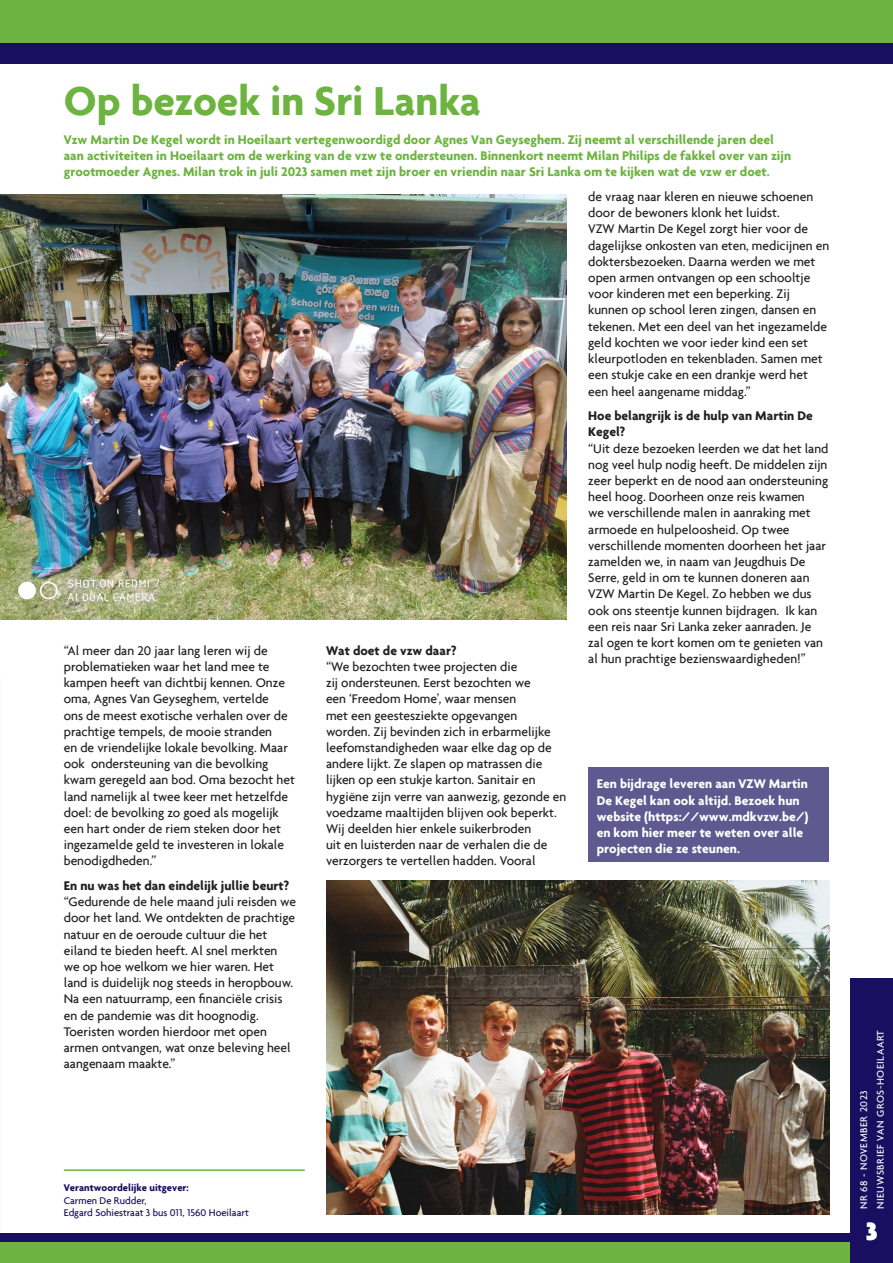
<style>
.page{position:relative;width:893px;height:1263px;background:#fff}
.page>*{position:absolute;margin:0;border:0;box-sizing:border-box;transform-origin:0 0}
.t1{font:700 43.5px "Agenda";letter-spacing:-.005em;color:#6cb43f}
.t2{font:900 27px "Agenda";color:#fff}
.t3{font:500 13.5px/16.2px "Agenda";color:#231f20}
.t4{font:700 13.5px/16.2px "Agenda";color:#6cb43f}
.t5{font:700 13.5px/16.2px "Agenda";color:#fff}
.t6{font:700 13.5px/16.2px "Agenda";color:#231f20}
.t7{font:500 10.5px/12.6px "Agenda";color:#1a0e60}
.t8{font:500 10.5px/16.5px "Agenda";letter-spacing:.05em;color:#fff}
.t9{font:700 10.5px "Agenda";color:#1a0e60}
</style>
<div class="page">
<div style="left:0;top:0;width:893px;height:64px;background:#1a0e60"></div>
<div style="left:0;top:0;width:893px;height:43px;background:#6cb43f"></div>
<div style="left:0;top:1233px;width:893px;height:30px;background:#1a0e60"></div>
<div style="left:0;top:1242px;width:893px;height:21px;background:#6cb43f"></div>
<div style="left:850px;top:978px;width:43px;height:285px;background:#1a0e60"></div>
<hr style="left:64px;top:1169px;width:241px;height:2px;background:#6cb43f">
<div style="left:588px;top:767px;width:241px;height:95px;background:#5e598f"></div>
<img style="left:326px;top:880px;width:503px;height:334px">
<img style="left:0;top:195px;width:567px;height:425px">
<h1 class="t1" style="left:64px;top:74px;width:418px">Op bezoek in Sri Lanka</h1>
<p class="t4" style="left:64px;top:131px;width:729px">Vzw Martin De Kegel wordt in Hoeilaart vertegenwoordigd door Agnes Van Geyseghem. Zij neemt al verschillende jaren deel aan activiteiten in Hoeilaart om de werking van de vzw te ondersteunen. Binnenkort neemt Milan Philips de fakkel over van zijn grootmoeder Agnes. Milan trok in juli 2023 samen met zijn broer en vriendin naar Sri Lanka om te kijken wat de vzw er doet.</p>
<p class="t3" style="left:64px;top:642px;width:233px">“Al meer dan 20 jaar lang leren wij de problematieken waar het land mee te kampen heeft van dichtbij kennen. Onze oma, Agnes Van Geyseghem, vertelde<br>ons de meest exotische verhalen over de prachtige tempels, de mooie stranden<br>en de vriendelijke lokale bevolking. Maar ook ondersteuning van die bevolking kwam geregeld aan bod. Oma bezocht het land namelijk al twee keer met hetzelfde doel: de bevolking zo goed als mogelijk een hart onder de riem steken door het ingezamelde geld te investeren in lokale benodigdheden.”</p>
<p class="t6" style="left:64px;top:877px;width:227px">En nu was het dan eindelijk jullie beurt?</p>
<p class="t3" style="left:64px;top:893px;width:234px">“Gedurende de hele maand juli reisden we door het land. We ontdekten de prachtige natuur en de oeroude cultuur die het eiland te bieden heeft. Al snel merkten we op hoe welkom we hier waren. Het land is duidelijk nog steeds in heropbouw.<br>Na een natuurramp, een financiële crisis en de pandemie was dit hoognodig.<br>Toeristen worden hierdoor met open armen ontvangen, wat onze beleving heel aangenaam maakte.”</p>
<p class="t6" style="left:326px;top:642px;width:132px">Wat doet de vzw daar?</p>
<p class="t3" style="left:326px;top:658px;width:242px">“We bezochten twee projecten die<br>zij ondersteunen. Eerst bezochten we<br>een ‘Freedom Home’, waar mensen<br>met een geestesziekte opgevangen<br>worden. Zij bevinden zich in erbarmelijke leefomstandigheden waar elke dag op de andere lijkt. Ze slapen op matrassen die lijken op een stukje karton. Sanitair en hygiëne zijn verre van aanwezig, gezonde en voedzame maaltijden blijven ook beperkt.<br>Wij deelden hier enkele suikerbroden<br>uit en luisterden naar de verhalen die de verzorgers te vertellen hadden. Vooral</p>
<p class="t3" style="left:588px;top:188px;width:242px">de vraag naar kleren en nieuwe schoenen door de bewoners klonk het luidst.<br>VZW Martin De Kegel zorgt hier voor de dagelijkse onkosten van eten, medicijnen en doktersbezoeken. Daarna werden we met open armen ontvangen op een schooltje voor kinderen met een beperking. Zij kunnen op school leren zingen, dansen en tekenen. Met een deel van het ingezamelde geld kochten we voor ieder kind een set kleurpotloden en tekenbladen. Samen met een stukje cake en een drankje werd het een heel aangename middag.”</p>
<p class="t6" style="left:588px;top:407px;width:226px">Hoe belangrijk is de hulp van Martin De<br>Kegel?</p>
<p class="t3" style="left:588px;top:440px;width:242px">“Uit deze bezoeken leerden we dat het land nog veel hulp nodig heeft. De middelen zijn zeer beperkt en de nood aan ondersteuning heel hoog. Doorheen onze reis kwamen<br>we verschillende malen in aanraking met armoede en hulpeloosheid. Op twee verschillende momenten doorheen het jaar zamelden we, in naam van Jeugdhuis De Serre, geld in om te kunnen doneren aan VZW Martin De Kegel. Zo hebben we dus ook ons steentje kunnen bijdragen. Ik kan een reis naar Sri Lanka zeker aanraden. Je zal ogen te kort komen om te genieten van al hun prachtige bezienswaardigheden!”</p>
<p class="t5" style="left:597px;top:775px;width:213px">Een bijdrage leveren aan VZW Martin De Kegel kan ook altijd. Bezoek hun website (https://www.mdkvzw.be/) en kom hier meer te weten over alle projecten die ze steunen.</p>
<p class="t9" style="left:64px;top:1181px;width:127px">Verantwoordelijke uitgever:</p>
<p class="t7" style="left:64px;top:1194px;width:187px">Carmen De Rudder,<br>Edgard Sohiestraat 3 bus 011, 1560 Hoeilaart</p>
<p class="t8" style="left:855px;top:1209px;width:180px;rotate:-90deg">NR 68 - NOVEMBER 2023<br>NIEUWSBRIEF VAN GROS-HOEILAART</p>
<h2 class="t2" style="left:866px;top:1214px;width:13px">3</h2>
</div>
